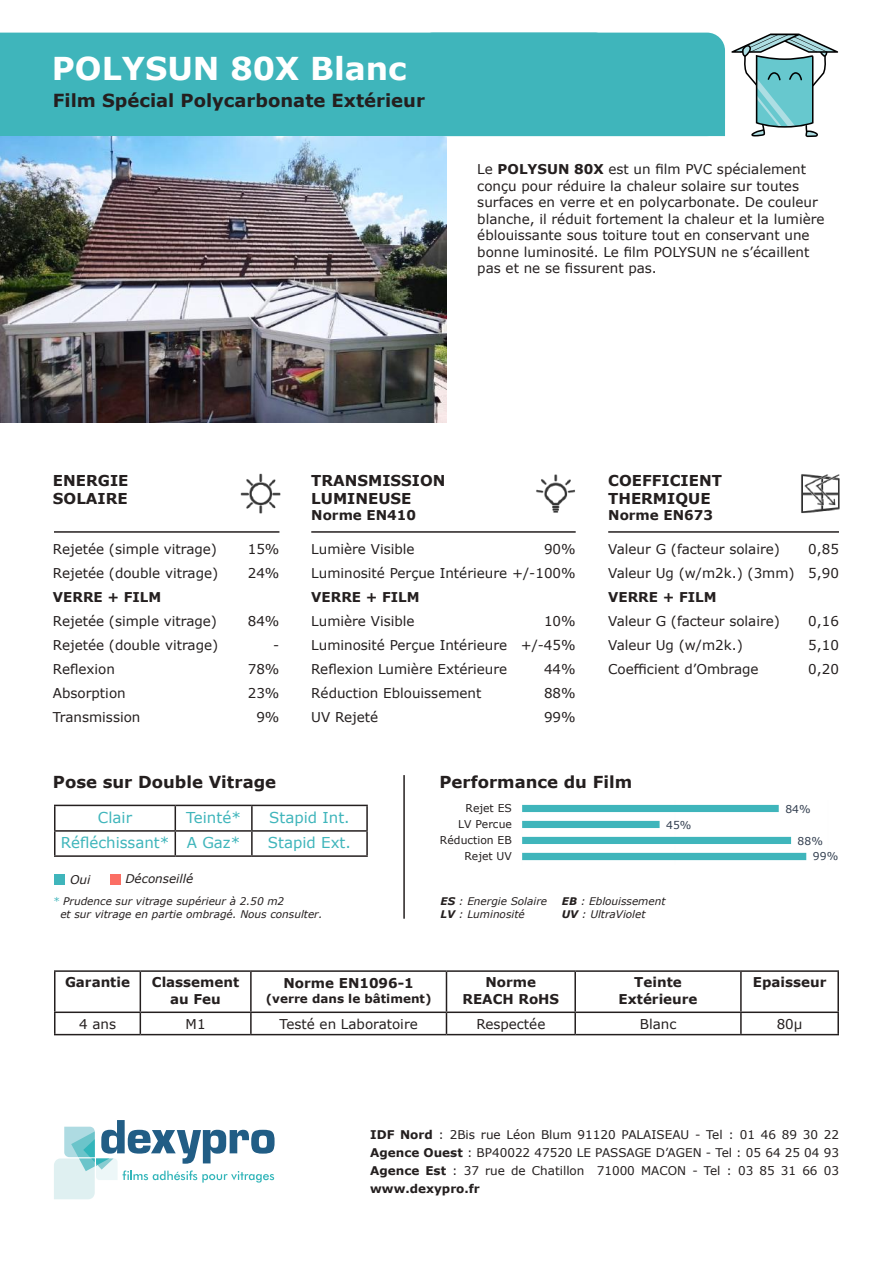
<style>
.page{position:relative;width:893px;height:1263px;background:#fff}
.page>*{position:absolute;margin:0;border:0;box-sizing:border-box;transform-origin:0 0}
.t1{font:700 31.5px "Verdana";color:#fff}
.t2{font:700 18px "Verdana";color:#241f1f}
.t3{font:700 16.5px "Verdana";color:#241f1f}
.t4{font:700 15px/18px "Verdana";color:#241f1f}
.t5{font:15px "Verdana";color:#3fb5bb}
.t6{font:13.5px/24px "Verdana";color:#241f1f}
.t7{font:700 13.5px/16.2px "Verdana";color:#241f1f;text-align:center}
.t8{font:12px/18px "Verdana";color:#241f1f;text-align:justify}
.t9{font:700 12px "Verdana";color:#241f1f}
.t10{font:italic 12px "Verdana";color:#241f1f}
.t11{font:10.8px "Verdana";letter-spacing:.005em;color:#241f1f}
.t12{font:10.8px "Verdana";color:#333f50}
.t13{font:italic 10.5px/13.5px "Verdana";color:#241f1f}
.s1{font-weight:700}
.s2{color:#3fb5bb}
</style>
<div class="page">
<hr style="left:522px;top:800px;width:1px;height:64px;background:#f6f4f4;opacity:.1">
<hr style="left:674px;top:800px;width:1px;height:64px;background:#f6f4f4;opacity:.1">
<svg style="left:522px;top:805px;width:284px;height:55px"></svg>
<div style="left:0;top:33px;width:725px;height:103px;background:#3fb5bb"></div>
<div style="left:415px;top:33px;width:310px;height:103px;background:#3fb5bb;border-radius:18px"></div>
<img style="left:0;top:136px;width:446px;height:286px">
<img style="left:536px;top:474px;width:39px;height:39px">
<img style="left:801px;top:474px;width:39px;height:39px">
<img style="left:240px;top:474px;width:40px;height:40px">
<hr style="left:54px;top:531px;width:225px;height:2px;background:#241f1f">
<hr style="left:311px;top:531px;width:265px;height:2px;background:#241f1f">
<hr style="left:608px;top:531px;width:231px;height:2px;background:#241f1f">
<hr style="left:54px;top:970px;width:86px;height:2px;background:#241f1f">
<hr style="left:54px;top:972px;width:2px;height:39px;background:#241f1f">
<hr style="left:140px;top:970px;width:111px;height:2px;background:#241f1f">
<hr style="left:140px;top:972px;width:1px;height:39px;background:#241f1f">
<hr style="left:251px;top:970px;width:195px;height:2px;background:#241f1f">
<hr style="left:250px;top:972px;width:2px;height:39px;background:#241f1f">
<hr style="left:446px;top:970px;width:129px;height:2px;background:#241f1f">
<hr style="left:446px;top:972px;width:1px;height:39px;background:#241f1f">
<hr style="left:575px;top:970px;width:166px;height:2px;background:#241f1f">
<hr style="left:574px;top:972px;width:2px;height:39px;background:#241f1f">
<hr style="left:741px;top:970px;width:98px;height:2px;background:#241f1f">
<hr style="left:740px;top:972px;width:2px;height:39px;background:#241f1f">
<hr style="left:837px;top:972px;width:2px;height:39px;background:#241f1f">
<hr style="left:54px;top:1011px;width:86px;height:2px;background:#241f1f">
<hr style="left:54px;top:1013px;width:2px;height:21px;background:#241f1f">
<hr style="left:140px;top:1011px;width:111px;height:2px;background:#241f1f">
<svg style="left:140px;top:1013px;width:1px;height:21px"></svg>
<hr style="left:251px;top:1011px;width:195px;height:2px;background:#241f1f">
<hr style="left:250px;top:1013px;width:2px;height:21px;background:#241f1f">
<hr style="left:446px;top:1011px;width:129px;height:2px;background:#241f1f">
<svg style="left:446px;top:1013px;width:1px;height:21px"></svg>
<hr style="left:575px;top:1011px;width:166px;height:2px;background:#241f1f">
<hr style="left:574px;top:1013px;width:2px;height:21px;background:#241f1f">
<hr style="left:741px;top:1011px;width:98px;height:2px;background:#241f1f">
<hr style="left:740px;top:1013px;width:2px;height:21px;background:#241f1f">
<hr style="left:837px;top:1013px;width:2px;height:21px;background:#241f1f">
<hr style="left:54px;top:1034px;width:86px;height:1px;background:#241f1f">
<hr style="left:140px;top:1034px;width:111px;height:1px;background:#241f1f">
<hr style="left:251px;top:1034px;width:195px;height:1px;background:#241f1f">
<hr style="left:446px;top:1034px;width:129px;height:1px;background:#241f1f">
<hr style="left:575px;top:1034px;width:166px;height:1px;background:#241f1f">
<hr style="left:741px;top:1034px;width:98px;height:1px;background:#241f1f">
<hr style="left:54px;top:805px;width:121px;height:1px;background:#241f1f">
<hr style="left:54px;top:806px;width:2px;height:24px;background:#241f1f">
<hr style="left:175px;top:805px;width:77px;height:1px;background:#241f1f">
<hr style="left:252px;top:805px;width:116px;height:1px;background:#241f1f">
<hr style="left:251px;top:806px;width:2px;height:24px;background:#241f1f">
<hr style="left:366px;top:806px;width:2px;height:24px;background:#241f1f">
<hr style="left:54px;top:830px;width:121px;height:2px;background:#241f1f">
<hr style="left:54px;top:832px;width:2px;height:23px;background:#241f1f">
<hr style="left:175px;top:830px;width:77px;height:2px;background:#241f1f">
<svg style="left:175px;top:806px;width:1px;height:49px"></svg>
<hr style="left:252px;top:830px;width:116px;height:2px;background:#241f1f">
<hr style="left:251px;top:832px;width:2px;height:23px;background:#241f1f">
<hr style="left:366px;top:832px;width:2px;height:23px;background:#241f1f">
<hr style="left:54px;top:855px;width:121px;height:2px;background:#241f1f">
<hr style="left:175px;top:855px;width:77px;height:2px;background:#241f1f">
<hr style="left:252px;top:855px;width:116px;height:2px;background:#241f1f">
<div style="left:55px;top:874px;width:10px;height:10px;background:#3fb5bb"></div>
<div style="left:110px;top:874px;width:10px;height:10px;background:#fb6e64"></div>
<svg style="left:54px;top:1120px;width:221px;height:79px"></svg>
<hr style="left:403px;top:775px;width:2px;height:144px;background:#241f1f">
<svg style="left:731px;top:34px;width:107px;height:103px"></svg>
<h1 class="t1" style="left:52px;top:46px;width:356px">POLYSUN 80X Blanc</h1>
<h2 class="t2" style="left:53px;top:88px;width:374px">Film Spécial Polycarbonate Extérieur</h2>
<p class="t6" style="left:477px;top:161px;width:349px;line-height:16.5px">Le <span class="s1">POLYSUN 80X</span> est un film PVC spécialement conçu pour réduire la chaleur solaire sur toutes surfaces en verre et en polycarbonate. De couleur blanche, il réduit fortement la chaleur et la lumière éblouissante sous toiture tout en conservant une bonne luminosité. Le film POLYSUN ne s’écaillent pas et ne se fissurent pas.</p>
<p class="t4" style="left:53px;top:471px;width:77px">ENERGIE<br>SOLAIRE</p>
<p class="t4" style="left:608px;top:471px;width:115px">COEFFICIENT<br>THERMIQUE</p>
<p class="t7" style="left:608px;top:506px;width:106px">Norme EN673</p>
<p class="t6" style="left:53px;top:537px;width:167px">Rejetée (simple vitrage)<br>Rejetée (double vitrage)</p>
<p class="t7" style="left:53px;top:589px;width:110px">VERRE + FILM</p>
<p class="t6" style="left:53px;top:609px;width:167px">Rejetée (simple vitrage)<br>Rejetée (double vitrage)<br>Reflexion<br>Absorption<br>Transmission</p>
<p class="t4" style="left:311px;top:471px;width:136px">TRANSMISSION<br>LUMINEUSE</p>
<p class="t7" style="left:311px;top:506px;width:106px">Norme EN410</p>
<p class="t6" style="left:311px;top:537px;width:266px">Lumière Visible<br>Luminosité Perçue Intérieure +/-100%</p>
<p class="t7" style="left:311px;top:589px;width:110px">VERRE + FILM</p>
<p class="t6" style="left:311px;top:609px;width:198px">Lumière Visible<br>Luminosité Perçue Intérieure<br>Reflexion Lumière Extérieure<br>Réduction Eblouissement<br>UV Rejeté</p>
<p class="t6" style="left:608px;top:537px;width:188px">Valeur G (facteur solaire)<br>Valeur Ug (w/m2k.) (3mm)</p>
<p class="t7" style="left:608px;top:589px;width:110px">VERRE + FILM</p>
<p class="t6" style="left:608px;top:609px;width:173px">Valeur G (facteur solaire)<br>Valeur Ug (w/m2k.)<br>Coefficient d’Ombrage</p>
<p class="t6" style="left:544px;top:537px;width:33px">90%</p>
<p class="t6" style="left:248px;top:537px;width:33px">15%<br>24%</p>
<p class="t6" style="left:248px;top:609px;width:33px;text-align:right">84% -<br>78%<br>23%<br>9%</p>
<p class="t6" style="left:521px;top:609px;width:57px;text-align:right">10% +/-45%<br>44%<br>88%<br>99%</p>
<p class="t6" style="left:808px;top:537px;width:32px">0,85<br>5,90</p>
<p class="t6" style="left:808px;top:609px;width:32px;text-align:justify">0,16<br>5,10<br>0,20</p>
<p class="t3" style="left:53px;top:770px;width:225px">Pose sur Double Vitrage</p>
<p class="t3" style="left:439px;top:770px;width:194px">Performance du Film</p>
<p class="t5" style="left:98px;top:807px;width:36px">Clair</p>
<p class="t5" style="left:186px;top:807px;width:56px">Teinté*</p>
<p class="t5" style="left:269px;top:807px;width:82px">Stapid Int.</p>
<p class="t5" style="left:61px;top:833px;width:181px">Réfléchissant* A Gaz*</p>
<p class="t5" style="left:268px;top:833px;width:84px">Stapid Ext.</p>
<p class="t11" style="left:465px;top:801px;width:48px">Rejet ES</p>
<p class="t11" style="left:458px;top:817px;width:55px">LV Percue</p>
<p class="t11" style="left:440px;top:833px;width:73px">Réduction EB</p>
<p class="t11" style="left:464px;top:849px;width:49px">Rejet UV</p>
<p class="t10" style="left:70px;top:871px;width:22px">Oui</p>
<p class="t10" style="left:125px;top:870px;width:69px">Déconseillé</p>
<p class="t12" style="left:666px;top:817px;width:27px">45%</p>
<p class="t13" style="left:60px;top:894px;width:264px;text-indent:-7px"><span class="s2">*</span> Prudence sur vitrage supérieur à 2.50 m2<br>et sur vitrage en partie ombragé. Nous consulter.</p>
<p class="t13" style="left:441px;top:894px;width:108px"><span class="s1">ES</span> : Energie Solaire</p>
<p class="t13" style="left:562px;top:894px;width:105px"><span class="s1">EB</span> : Eblouissement</p>
<p class="t13" style="left:441px;top:907px;width:86px"><span class="s1">LV</span> : Luminosité</p>
<p class="t13" style="left:562px;top:907px;width:85px"><span class="s1">UV</span> : UltraViolet</p>
<p class="t12" style="left:785px;top:801px;width:27px">84%</p>
<p class="t12" style="left:798px;top:833px;width:27px">88%</p>
<p class="t12" style="left:813px;top:848px;width:27px">99%</p>
<p class="t7" style="left:65px;top:974px;width:67px">Garantie</p>
<p class="t7" style="left:152px;top:974px;width:89px">Classement au Feu</p>
<p class="t7" style="left:283px;top:975px;width:132px">Norme EN1096-1</p>
<p class="t9" style="left:266px;top:990px;width:167px">(verre dans le bâtiment)</p>
<p class="t7" style="left:462px;top:974px;width:98px">Norme<br>REACH RoHS</p>
<p class="t7" style="left:619px;top:974px;width:80px">Teinte<br>Extérieure</p>
<p class="t7" style="left:753px;top:974px;width:75px">Epaisseur</p>
<p class="t6" style="left:79px;top:1011px;width:39px">4 ans</p>
<p class="t6" style="left:186px;top:1011px;width:21px">M1</p>
<p class="t6" style="left:280px;top:1011px;width:140px">Testé en Laboratoire</p>
<p class="t6" style="left:476px;top:1011px;width:71px">Respectée</p>
<p class="t6" style="left:640px;top:1011px;width:38px">Blanc</p>
<p class="t6" style="left:777px;top:1011px;width:27px">80µ</p>
<p class="t8" style="left:370px;top:1125px;width:470px"><span class="s1">IDF Nord</span> : 2Bis rue Léon Blum 91120 PALAISEAU - Tel : 01 46 89 30 22<br><span class="s1">Agence Ouest</span> : BP40022 47520 LE PASSAGE D’AGEN - Tel : 05 64 25 04 93<br><span class="s1">Agence Est</span> : 37 rue de Chatillon 71000 MACON - Tel : 03 85 31 66 03 <span class="s1">www.dexypro.fr</span></p>
</div>
